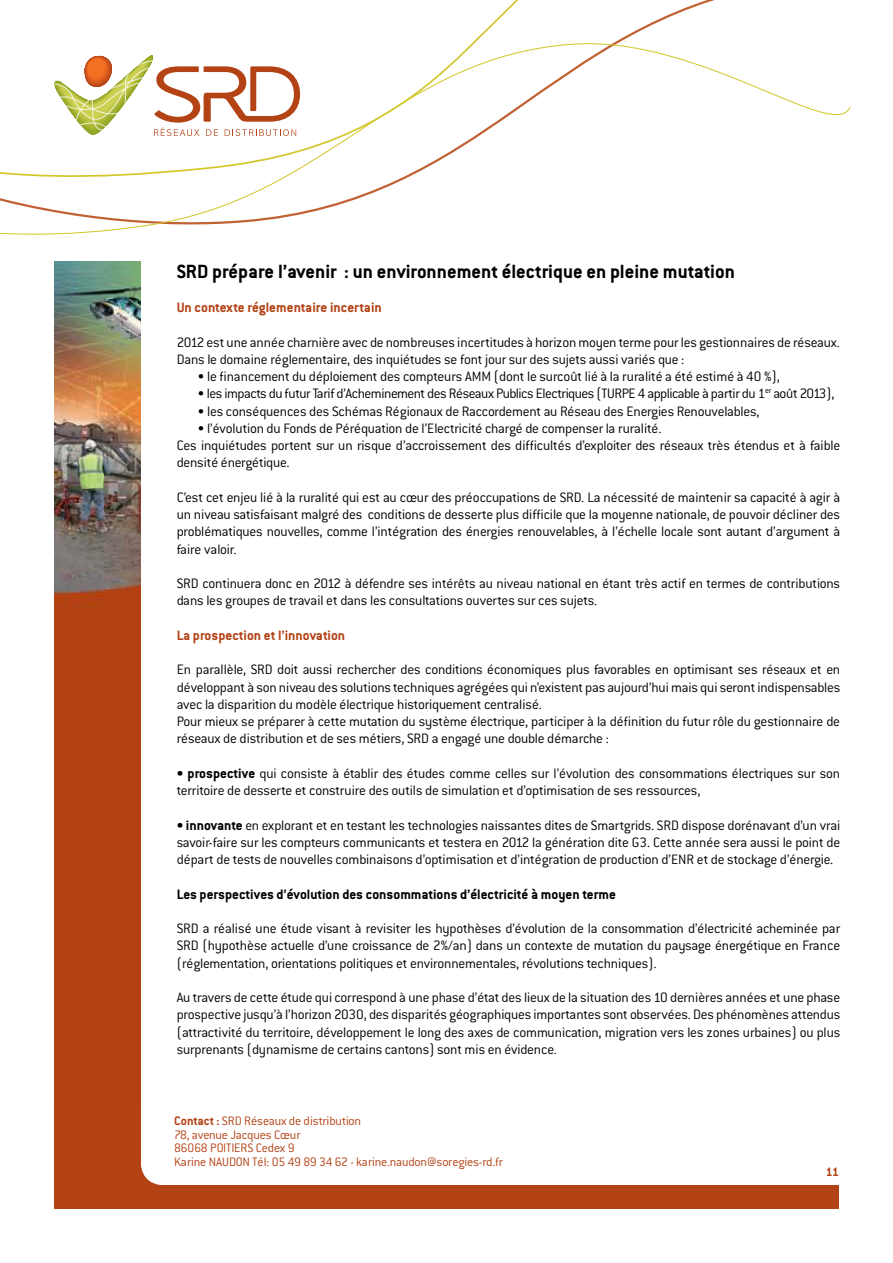
<style>
.page{position:relative;width:893px;height:1263px;background:#fff}
.page>*{position:absolute;margin:0;border:0;box-sizing:border-box;transform-origin:0 0}
.t1{font:700 21px "Conduit ITC";color:#000}
.t2{font:300 15px/17.2px "Conduit ITC";letter-spacing:-.015em;color:#000}
.t3{font:300 15px "Conduit ITC";letter-spacing:-.035em;color:#000}
.t4{font:700 15px "Conduit ITC";color:#000}
.t5{font:700 15px "Conduit ITC";color:#b34215}
.t6{font:300 13.5px/13.5px "Conduit ITC";letter-spacing:-.015em;color:#b34215}
.t7{font:700 13.5px "Conduit ITC";color:#b34215}
.s1{font-weight:700}
</style>
<div class="page">
<div style="left:54px;top:1185px;width:785px;height:24px;background:#b34215"></div>
<div style="left:54px;top:261px;width:86px;height:930px;background:#b34215"></div>
<img style="left:54px;top:274px;width:86px;height:332px">
<svg style="left:140px;top:1157px;width:20px;height:28px"></svg>
<svg style="left:0;top:210px;width:320px;height:64px"></svg>
<svg style="left:0;top:0;width:851px;height:210px"></svg>
<h1 class="t1" style="left:177px;top:259px;width:560px">SRD prépare l’avenir : un environnement électrique en pleine mutation</h1>
<p class="t5" style="left:177px;top:299px;width:207px">Un contexte réglementaire incertain</p>
<p class="t2" style="left:177px;top:333px;width:665px">2012 est une année charnière avec de nombreuses incertitudes à horizon moyen terme pour les gestionnaires de réseaux.<br>Dans le domaine réglementaire, des inquiétudes se font jour sur des sujets aussi variés que :</p>
<p class="t2" style="left:198px;top:368px;width:583px">• le financement du déploiement des compteurs AMM (dont le surcoût lié à la ruralité a été estimé à 40 %),</p>
<p class="t3" style="left:198px;top:385px;width:638px">• les impacts du futur Tarif d’Acheminement des Réseaux Publics Electriques (TURPE 4 applicable à partir du 1<sup>er</sup> août 2013),</p>
<p class="t2" style="left:198px;top:402px;width:563px">• les conséquences des Schémas Régionaux de Raccordement au Réseau des Energies Renouvelables,</p>
<p class="t2" style="left:177px;top:420px;width:665px;text-indent:21px">• l’évolution du Fonds de Péréquation de l’Electricité chargé de compenser la ruralité.<br>Ces inquiétudes portent sur un risque d’accroissement des difficultés d’exploiter des réseaux très étendus et à faible densité énergétique.</p>
<p class="t2" style="left:177px;top:489px;width:665px;text-align:justify">C’est cet enjeu lié à la ruralité qui est au cœur des préoccupations de SRD. La nécessité de maintenir sa capacité à agir à un niveau satisfaisant malgré des conditions de desserte plus difficile que la moyenne nationale, de pouvoir décliner des problématiques nouvelles, comme l’intégration des énergies renouvelables, à l’échelle locale sont autant d’argument à faire valoir.</p>
<p class="t2" style="left:177px;top:575px;width:665px">SRD continuera donc en 2012 à défendre ses intérêts au niveau national en étant très actif en termes de contributions dans les groupes de travail et dans les consultations ouvertes sur ces sujets.</p>
<p class="t5" style="left:177px;top:626px;width:170px">La prospection et l’innovation</p>
<p class="t2" style="left:177px;top:661px;width:665px">En parallèle, SRD doit aussi rechercher des conditions économiques plus favorables en optimisant ses réseaux et en développant à son niveau des solutions techniques agrégées qui n’existent pas aujourd’hui mais qui seront indispensables avec la disparition du modèle électrique historiquement centralisé.<br>Pour mieux se préparer à cette mutation du système électrique, participer à la définition du futur rôle du gestionnaire de réseaux de distribution et de ses métiers, SRD a engagé une double démarche :</p>
<p class="t2" style="left:177px;top:765px;width:665px"><span class="s1">• prospective</span> qui consiste à établir des études comme celles sur l’évolution des consommations électriques sur son territoire de desserte et construire des outils de simulation et d’optimisation de ses ressources,</p>
<p class="t2" style="left:177px;top:816px;width:665px;text-align:justify"><span class="s1">• innovante</span> en explorant et en testant les technologies naissantes dites de Smartgrids. SRD dispose dorénavant d’un vrai savoir-faire sur les compteurs communicants et testera en 2012 la génération dite G3. Cette année sera aussi le point de départ de tests de nouvelles combinaisons d’optimisation et d’intégration de production d’ENR et de stockage d’énergie.</p>
<p class="t4" style="left:177px;top:885px;width:441px">Les perspectives d’évolution des consommations d’électricité à moyen terme</p>
<p class="t2" style="left:177px;top:920px;width:665px;text-align:justify">SRD a réalisé une étude visant à revisiter les hypothèses d’évolution de la consommation d’électricité acheminée par SRD (hypothèse actuelle d’une croissance de 2%/an) dans un contexte de mutation du paysage énergétique en France (réglementation, orientations politiques et environnementales, révolutions techniques).</p>
<p class="t2" style="left:177px;top:989px;width:665px;text-align:justify">Au travers de cette étude qui correspond à une phase d’état des lieux de la situation des 10 dernières années et une phase prospective jusqu’à l’horizon 2030, des disparités géographiques importantes sont observées. Des phénomènes attendus (attractivité du territoire, développement le long des axes de communication, migration vers les zones urbaines) ou plus surprenants (dynamisme de certains cantons) sont mis en évidence.</p>
<p class="t6" style="left:174px;top:1114px;width:330px"><span class="s1">Contact :</span> SRD Réseaux de distribution<br>78, avenue Jacques Cœur<br>86068 POITIERS Cedex 9<br>Karine NAUDON Tél: 05 49 89 34 62 - karine.naudon@soregies-rd.fr</p>
<p class="t7" style="left:826px;top:1164px;width:15px">11</p>
</div>
